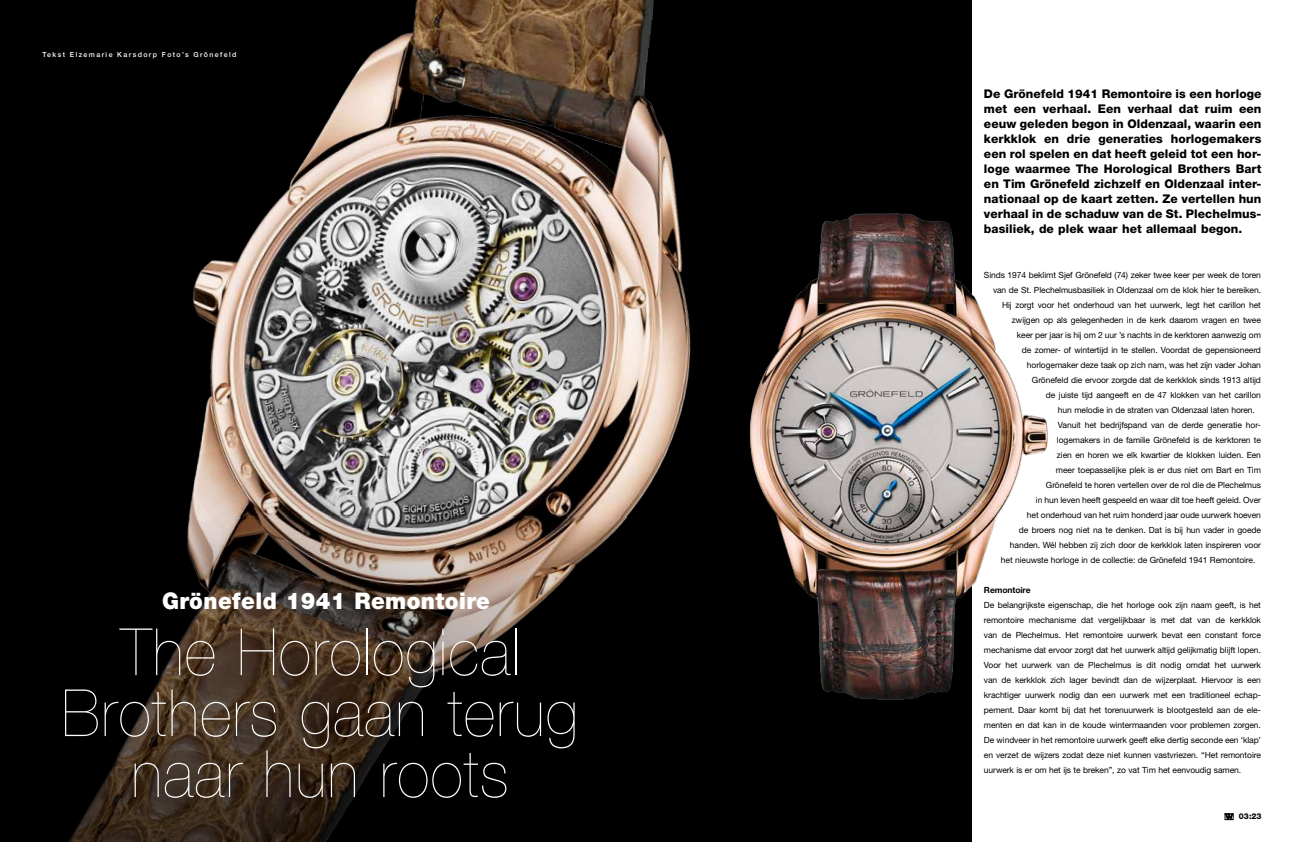
<style>
.page{position:relative;width:1304px;height:842px;background:#fff}
.page>*{position:absolute;margin:0;border:0;box-sizing:border-box;transform-origin:0 0}
.t1{font:200 65.2px/61px "Helvetica Neue LT Std";letter-spacing:.02em;color:#fff;text-align:center;scale:.95 1}
.t2{font:900 23px "Helvetica Neue LT Std";letter-spacing:.02em;color:#fff;scale:.95 1}
.t3{font:800 12px/15px "Helvetica Neue LT Std";letter-spacing:.005em;color:#000;text-align:justify}
.t4{font:8.5px/15px "Helvetica Neue LT Std";letter-spacing:-.01em;color:#000}
.t5{font:800 8px "Helvetica Neue LT Std";color:#000}
.t6{font:500 7px "Helvetica Neue LT Std";letter-spacing:.2em;color:#fff}
.s1{font-weight:700}
</style>
<div class="page">
<svg style="left:1225px;top:813px;width:8px;height:7px"></svg>
<div style="left:792px;top:0;width:180px;height:193px;background:#000"></div>
<img style="left:0;top:0;width:792px;height:518px">
<div style="left:0;top:518px;width:972px;height:324px;background:#000"></div>
<svg style="left:0;top:448px;width:615px;height:394px"></svg>
<img style="left:675px;top:193px;width:373px;height:507px">
<p class="t6" style="left:43px;top:51px;width:195px">Tekst Elzemarie Karsdorp Foto’s Grönefeld</p>
<p class="t2" style="left:162px;top:587px;width:346px">Grönefeld 1941 Remontoire</p>
<p class="t1" style="left:62px;top:621px;width:544px">The Horological<br>Brothers gaan terug naar hun roots</p>
<p class="t3" style="left:984px;top:86px;width:279px">De Grönefeld 1941 Remontoire is een horloge met een verhaal. Een verhaal dat ruim een eeuw geleden begon in Oldenzaal, waarin een kerkklok en drie generaties horlogemakers een rol spelen en dat heeft geleid tot een hor&shy;loge waarmee The Horological Brothers Bart en Tim Grönefeld zichzelf en Oldenzaal inter&shy;nationaal op de kaart zetten. Ze vertellen hun verhaal in de schaduw van de St. Plechelmus&shy;basiliek, de plek waar het allemaal begon.</p>
<p class="t4" style="left:984px;top:267px;width:278px">Sinds 1974 beklimt Sjef Grönefeld (74) zeker twee keer per week de toren</p>
<p class="t4" style="left:993px;top:282px;width:270px">van de St. Plechelmusbasiliek in Oldenzaal om de klok hier te bereiken.</p>
<p class="t4" style="left:1002px;top:297px;width:260px">Hij zorgt voor het onderhoud van het uurwerk, legt het carillon het</p>
<p class="t4" style="left:1012px;top:312px;width:250px">zwijgen op als gelegenheden in de kerk daarom vragen en twee</p>
<p class="t4" style="left:1017px;top:327px;width:246px">keer per jaar is hij om 2 uur ’s nachts in de kerktoren aanwezig om</p>
<p class="t4" style="left:1022px;top:342px;width:241px">de zomer- of wintertijd in te stellen. Voordat de gepensioneerd</p>
<p class="t4" style="left:1027px;top:357px;width:236px">horlogemaker deze taak op zich nam, was het zijn vader Johan</p>
<p class="t4" style="left:1032px;top:372px;width:230px">Grönefeld die ervoor zorgde dat de kerkklok sinds 1913 altijd</p>
<p class="t4" style="left:1046px;top:387px;width:217px">de juiste tijd aangeeft en de 47 klokken van het carillon</p>
<p class="t4" style="left:1058px;top:402px;width:198px">hun melodie in de straten van Oldenzaal laten horen.</p>
<p class="t4" style="left:1058px;top:417px;width:204px">Vanuit het bedrijfspand van de derde generatie hor-</p>
<p class="t4" style="left:1057px;top:432px;width:206px">logemakers in de familie Grönefeld is de kerktoren te</p>
<p class="t4" style="left:1057px;top:447px;width:206px">zien en horen we elk kwartier de klokken luiden. Een</p>
<p class="t4" style="left:1056px;top:462px;width:206px">meer toepasselijke plek is er dus niet om Bart en Tim</p>
<p class="t4" style="left:1046px;top:477px;width:217px">Grönefeld te horen vertellen over de rol die de Plechelmus</p>
<p class="t4" style="left:1036px;top:492px;width:227px">in hun leven heeft gespeeld en waar dit toe heeft geleid. Over</p>
<p class="t4" style="left:1027px;top:507px;width:236px">het onderhoud van het ruim honderd jaar oude uurwerk hoeven</p>
<p class="t4" style="left:1019px;top:522px;width:244px">de broers nog niet na te denken. Dat is bij hun vader in goede</p>
<p class="t4" style="left:1010px;top:537px;width:252px">handen. Wél hebben zij zich door de kerkklok laten inspireren voor</p>
<p class="t4" style="left:1001px;top:552px;width:256px">het nieuwste horloge in de collectie: de Grönefeld 1941 Remontoire.</p>
<p class="t4" style="left:984px;top:582px;width:279px"><span class="s1">Remontoire<br></span>De belangrijkste eigenschap, die het horloge ook zijn naam geeft, is het remontoire mechanisme dat vergelijkbaar is met dat van de kerkklok van de Plechelmus. Het remontoire uurwerk bevat een constant force mechanisme dat ervoor zorgt dat het uurwerk altijd gelijkmatig blijft lopen.<br>Voor het uurwerk van de Plechelmus is dit nodig omdat het uurwerk van de kerkklok zich lager bevindt dan de wijzerplaat. Hiervoor is een krachtiger uurwerk nodig dan een uurwerk met een traditioneel echap&shy;pement. Daar komt bij dat het torenuurwerk is blootgesteld aan de ele&shy;menten en dat kan in de koude wintermaanden voor problemen zorgen.<br>De windveer in het remontoire uurwerk geeft elke dertig seconde een ‘klap’ en verzet de wijzers zodat deze niet kunnen vastvriezen. “Het remontoire uurwerk is er om het ijs te breken”, zo vat Tim het eenvoudig samen.</p>
<p class="t5" style="left:1239px;top:812px;width:24px">03:23</p>
</div>
